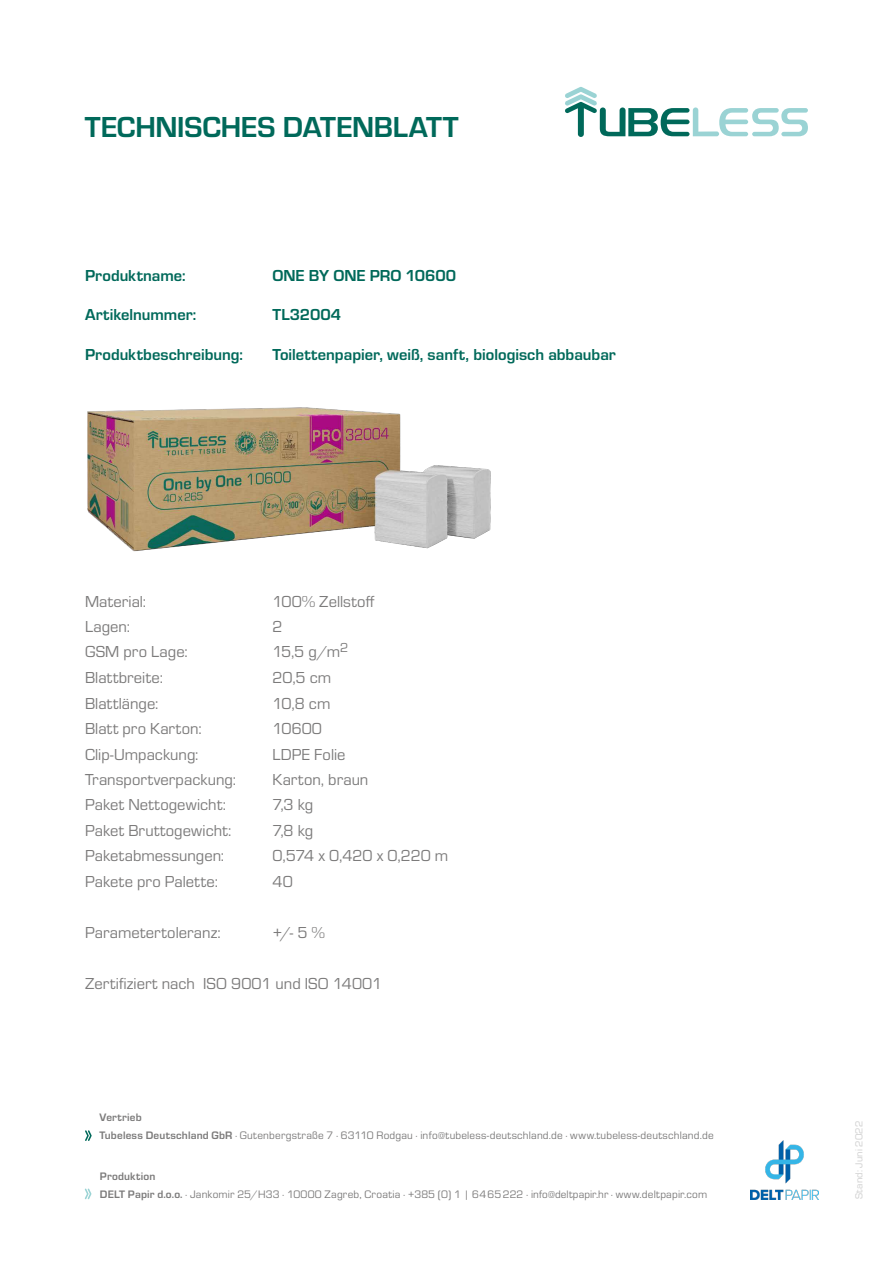
<style>
.page{position:relative;width:893px;height:1263px;background:#fff}
.page>*{position:absolute;margin:0;border:0;box-sizing:border-box;transform-origin:0 0}
.t1{font:700 30px "Eurostile";letter-spacing:-.01em;color:#00695a}
.t2{font:16.5px "Eurostile";letter-spacing:.005em;color:#7c7b7b}
.t3{font:700 16.5px "Eurostile";color:#00695a}
.t4{font:16.5px "Eurostile";letter-spacing:-.015em;color:#7c7b7b}
.t5{font:11.25px "Eurostile";letter-spacing:.02em;color:#7c7b7b}
.t6{font:700 11.25px "Eurostile";letter-spacing:.015em;color:#7c7b7b}
.t7{font:10.5px "Eurostile";letter-spacing:.02em;color:#cecece}
.s1{font-weight:700}
</style>
<div class="page">
<svg style="left:565px;top:87px;width:243px;height:50px"></svg>
<svg style="left:85px;top:1188px;width:6px;height:11px"></svg>
<svg style="left:85px;top:1130px;width:7px;height:11px"></svg>
<img style="left:750px;top:1141px;width:69px;height:58px">
<img style="left:87px;top:407px;width:404px;height:145px">
<h1 class="t1" style="left:85px;top:105px;width:375px">TECHNISCHES DATENBLATT</h1>
<p class="t3" style="left:85px;top:263px;width:102px">Produktname:</p>
<p class="t3" style="left:273px;top:263px;width:185px">ONE BY ONE PRO 10600</p>
<p class="t3" style="left:85px;top:303px;width:113px">Artikelnummer:</p>
<p class="t3" style="left:273px;top:303px;width:70px">TL32004</p>
<p class="t3" style="left:85px;top:343px;width:160px">Produktbeschreibung:</p>
<p class="t3" style="left:273px;top:343px;width:345px">Toilettenpapier, weiß, sanft, biologisch abbaubar</p>
<p class="t2" style="left:85px;top:590px;width:63px">Material:</p>
<p class="t2" style="left:273px;top:590px;width:103px">100% Zellstoff</p>
<p class="t2" style="left:85px;top:615px;width:47px">Lagen:</p>
<p class="t2" style="left:273px;top:615px;width:12px">2</p>
<p class="t2" style="left:85px;top:641px;width:104px">GSM pro Lage:</p>
<p class="t2" style="left:273px;top:641px;width:77px">15,5 g/m<sup>2</sup></p>
<p class="t2" style="left:85px;top:666px;width:80px">Blattbreite:</p>
<p class="t2" style="left:273px;top:666px;width:60px">20,5 cm</p>
<p class="t2" style="left:85px;top:692px;width:75px">Blattlänge:</p>
<p class="t2" style="left:273px;top:692px;width:59px">10,8 cm</p>
<p class="t2" style="left:85px;top:717px;width:118px">Blatt pro Karton:</p>
<p class="t2" style="left:273px;top:717px;width:51px">10600</p>
<p class="t2" style="left:85px;top:743px;width:115px">Clip-Umpackung:</p>
<p class="t2" style="left:273px;top:743px;width:74px">LDPE Folie</p>
<p class="t2" style="left:85px;top:768px;width:152px">Transportverpackung:</p>
<p class="t2" style="left:273px;top:768px;width:97px">Karton, braun</p>
<p class="t2" style="left:85px;top:794px;width:142px">Paket Nettogewicht:</p>
<p class="t2" style="left:273px;top:794px;width:42px">7,3 kg</p>
<p class="t2" style="left:85px;top:819px;width:148px">Paket Bruttogewicht:</p>
<p class="t2" style="left:273px;top:819px;width:42px">7,8 kg</p>
<p class="t2" style="left:85px;top:845px;width:141px">Paketabmessungen:</p>
<p class="t4" style="left:273px;top:845px;width:177px">0,574 x 0,420 x 0,220 m</p>
<p class="t2" style="left:85px;top:870px;width:134px">Pakete pro Palette:</p>
<p class="t2" style="left:273px;top:870px;width:22px">40</p>
<p class="t2" style="left:85px;top:921px;width:137px">Parametertoleranz:</p>
<p class="t2" style="left:273px;top:921px;width:54px">+/- 5 %</p>
<p class="t2" style="left:85px;top:972px;width:299px">Zertifiziert nach ISO 9001 und ISO 14001</p>
<p class="t6" style="left:100px;top:1109px;width:44px">Vertrieb</p>
<p class="t5" style="left:100px;top:1128px;width:616px"><span class="s1">Tubeless Deutschland GbR</span> · Gutenbergstraße 7 · 63110 Rodgau · info@tubeless-deutschland.de · www.tubeless-deutschland.de</p>
<p class="t6" style="left:100px;top:1168px;width:57px">Produktion</p>
<p class="t5" style="left:100px;top:1186px;width:609px"><span class="s1">DELT Papir d.o.o.</span> · Jankomir 25/H33 · 10000 Zagreb, Croatia · +385 (0) 1 | 6465222 · info@deltpapir.hr · www.deltpapir.com</p>
<p class="t7" style="left:852px;top:1199px;width:80px;rotate:-90deg">Stand: Juni 2022</p>
</div>
